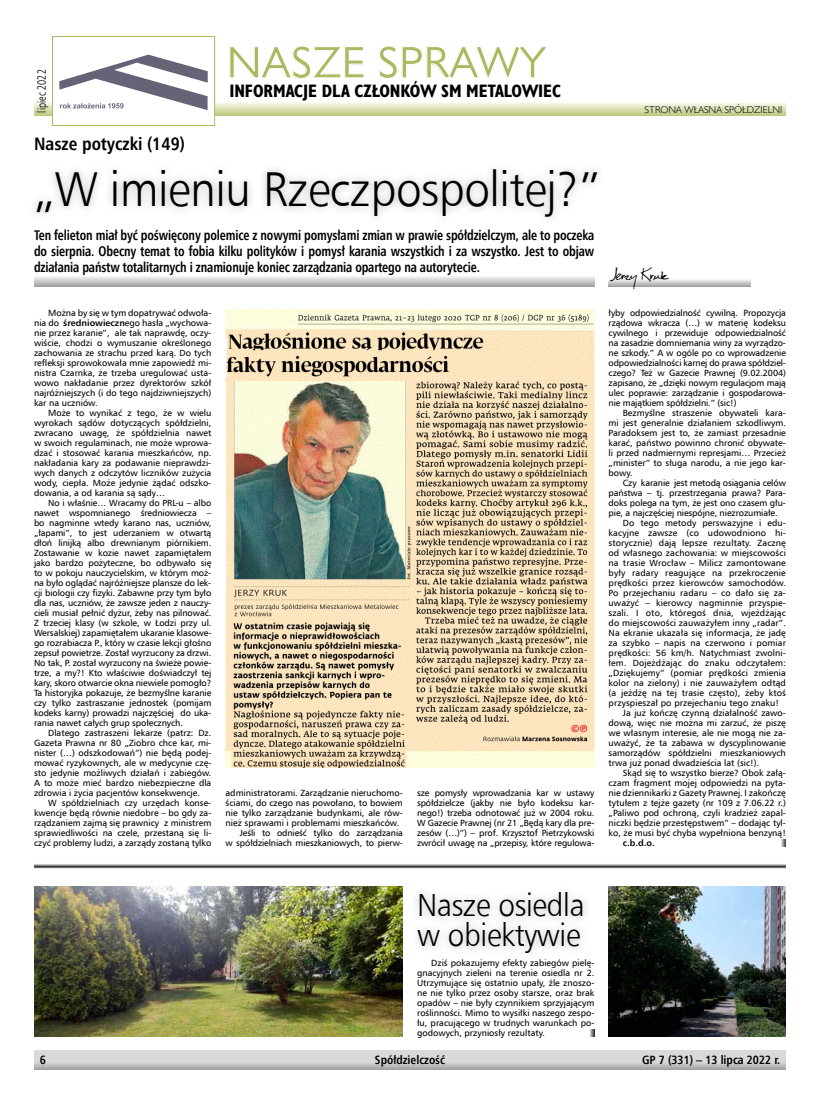
<style>
.page{position:relative;width:820px;height:1106px;background:#fff}
.page>*{position:absolute;margin:0;border:0;box-sizing:border-box;transform-origin:0 0}
.t1{font:49px "Humnst 777 Lt EU";letter-spacing:-.01em;color:#000;scale:.94 1}
.t2{font:45.6px "Humanst 521 EU";color:#abb961}
.t3{font:32px/30px "Humnst 777 Lt EU";letter-spacing:-.01em;color:#000;scale:.93 1}
.t4{font:20px "Kuba reczny";color:#000}
.t5{font:700 18px "Humanst 521 Cn EU";color:#000}
.t6{font:700 18px "Humnst 777 Cn EU";color:#000}
.t7{font:700 14px/16px "Humnst 777 Cn EU";letter-spacing:-.01em;color:#000;text-align:justify;scale:.9 1}
.t8{font:700 12px "Humnst 777 Cn EU";color:#000}
.t9{font:12px "Humnst 777 Lt Cn EU";color:#000;scale:.9 1}
.t10{font:10px "Humanst 521 Lt EU";color:#000}
.t11{font:9px/10px "Humnst 777 EU";color:#000;text-align:justify}
.t12{font:700 9px "Humnst 777 EU";color:#000}
.s1{font-weight:700}
</style>
<div class="page">
<svg style="left:34px;top:1050px;width:751px;height:19px;background:#d0cfce"></svg>
<svg style="left:34px;top:86px;width:751px;height:29px"></svg>
<div style="left:52px;top:36px;width:163px;height:90px;background:#fff;border:1px solid #abb961"></div>
<svg style="left:59px;top:55px;width:149px;height:55px"></svg>
<img style="left:225px;top:310px;width:369px;height:457px">
<svg style="left:781px;top:839px;width:4px;height:7px"></svg>
<div style="left:28px;top:160px;width:577px;height:66px;background:#000;opacity:.3"></div>
<svg style="left:608px;top:279px;width:142px;height:7px"></svg>
<svg style="left:34px;top:277px;width:560px;height:9px;background:#cac8c8"></svg>
<div style="left:409px;top:883px;width:182px;height:79px;background:#000;opacity:.3"></div>
<svg style="left:34px;top:864px;width:751px;height:5px;background:#94908e"></svg>
<svg style="left:590px;top:1029px;width:4px;height:7px"></svg>
<img style="left:608px;top:886px;width:177px;height:150px">
<img style="left:34px;top:886px;width:369px;height:150px">
<h3 class="t9" style="left:34px;top:112px;width:50px;rotate:-90deg">lipiec 2022</h3>
<h3 class="t6" style="left:34px;top:132px;width:152px">Nasze potyczki (149)</h3>
<h2 class="t2" style="left:226px;top:34px;width:321px">NASZE SPRAWY</h2>
<h3 class="t5" style="left:229px;top:80px;width:333px">INFORMACJE DLA CZŁONKÓW SM METALOWIEC</h3>
<h1 class="t1" style="left:34px;top:159px;width:603px">„W imieniu Rzeczpospolitej?”</h1>
<p class="t7" style="left:34px;top:227px;width:624px">Ten felieton miał być poświęcony polemice z nowymi pomysłami zmian w prawie spółdzielczym, ale to poczeka do sierpnia. Obecny temat to fobia kilku polityków i pomysł karania wszystkich i za wszystko. Jest to objaw działania państw totalitarnych i znamionuje koniec zarządzania opartego na autorytecie.</p>
<p class="t11" style="left:34px;top:308px;width:179px;text-indent:14px">Można by się w tym dopatrywać odwoła&shy;nia do <span class="s1">średniowieczn</span>ego hasła „wychowa&shy;nie przez karanie”, ale tak naprawdę, oczy&shy;wiście, chodzi o wymuszanie określonego zachowania ze strachu przed karą. Do tych refleksji sprowokowała mnie zapowiedź mi&shy;nistra Czarnka, że trzeba uregulować usta&shy;wowo nakładanie przez dyrektorów szkół najróżniejszych (i do tego najdziwniejszych) kar na uczniów.</p>
<p class="t11" style="left:34px;top:408px;width:179px;text-indent:14px">Może to wynikać z tego, że w wielu wyrokach sądów dotyczących spółdzielni, zwracano uwagę, że spółdzielnia nawet w swoich regulaminach, nie może wprowa&shy;dzać i stosować karania mieszkańców, np. nakładania kary za podawanie nieprawdzi&shy;wych danych z odczytów liczników zużycia wody, ciepła. Może jedynie żądać odszko&shy;dowania, a od karania są sądy…</p>
<p class="t11" style="left:34px;top:498px;width:179px;text-indent:14px">No i właśnie… Wracamy do PRL-u – albo nawet wspomnianego średniowiecza – bo nagminne wtedy karano nas, uczniów, „łapami”, to jest uderzaniem w otwartą dłoń linijką albo drewnianym piórnikiem.<br>Zostawanie w kozie nawet zapamiętałem jako bardzo pożyteczne, bo odbywało się to w pokoju nauczycielskim, w którym moż&shy;na było oglądać najróżniejsze plansze do lek&shy;cji biologii czy fizyki. Zabawne przy tym było dla nas, uczniów, że zawsze jeden z nauczy&shy;cieli musiał pełnić dyżur, żeby nas pilnować.<br>Z trzeciej klasy (w szkole, w Łodzi przy ul.<br>Wersalskiej) zapamiętałem ukaranie klasowe&shy;go rozrabiacza P., który w czasie lekcji głośno zepsuł powietrze. Został wyrzucony za drzwi.<br>No tak, P. został wyrzucony na świeże powie&shy;trze, a my?! Kto właściwie doświadczył tej kary, skoro otwarcie okna niewiele pomogło?<br>Ta historyjka pokazuje, że bezmyślne karanie czy tylko zastraszanie jednostek (pomijam kodeks karny) prowadzi najczęściej do uka&shy;rania nawet całych grup społecznych.</p>
<p class="t11" style="left:34px;top:728px;width:179px;text-indent:14px">Dlatego zastraszeni lekarze (patrz: Dz.<br>Gazeta Prawna nr 80 „Ziobro chce kar, mi&shy;nister (…) odszkodowań”) nie będą podej&shy;mować ryzykownych, ale w medycynie czę&shy;sto jedynie możliwych działań i zabiegów.<br>A to może mieć bardzo niebezpieczne dla zdrowia i życia pacjentów konsekwencje.</p>
<p class="t11" style="left:34px;top:798px;width:179px;text-indent:14px">W spółdzielniach czy urzędach konse&shy;kwencje będą równie niedobre – bo gdy za&shy;rządzaniem zajmą się prawnicy z ministrem sprawiedliwości na czele, przestaną się li&shy;czyć problemy ludzi, a zarządy zostaną tylko</p>
<p class="t11" style="left:225px;top:788px;width:179px">administratorami. Zarządzanie nieruchomo-</p>
<p class="t11" style="left:225px;top:798px;width:179px">ściami, do czego nas powołano, to bowiem</p>
<p class="t11" style="left:225px;top:808px;width:179px">nie tylko zarządzanie budynkami, ale rów-</p>
<p class="t11" style="left:225px;top:818px;width:175px">nież sprawami i problemami mieszkańców.</p>
<p class="t11" style="left:240px;top:828px;width:164px">Jeśli to odnieść tylko do zarządzania</p>
<p class="t11" style="left:225px;top:838px;width:179px">w spółdzielniach mieszkaniowych, to pierw-</p>
<p class="t11" style="left:417px;top:788px;width:179px">sze pomysły wprowadzania kar w ustawy spółdzielcze (jakby nie było kodeksu kar&shy;nego!) trzeba odnotować już w 2004 roku.<br>W Gazecie Prawnej (nr 21 „Będą kary dla pre&shy;zesów (…)”) – prof. Krzysztof Pietrzykowski zwrócił uwagę na „przepisy, które regulowa-</p>
<p class="t10" style="left:644px;top:103px;width:139px">STRONA WŁASNA SPÓŁDZIELNI</p>
<h3 class="t4" style="left:610px;top:266px;width:58px">Jerzy Kruk</h3>
<p class="t11" style="left:608px;top:308px;width:179px">łyby odpowiedzialność cywilną. Propozycja rządowa wkracza (…) w materię kodeksu cywilnego i przewiduje odpowiedzialność na zasadzie domniemania winy za wyrządzo&shy;ne szkody.” A w ogóle po co wprowadzenie odpowiedzialności karnej do prawa spółdziel&shy;czego? Też w Gazecie Prawnej (9.02.2004) zapisano, że „dzięki nowym regulacjom mają ulec poprawie: zarządzanie i gospodarowa&shy;nie majątkiem spółdzielni.” (sic!)</p>
<p class="t11" style="left:608px;top:408px;width:179px;text-indent:14px">Bezmyślne straszenie obywateli kara&shy;mi jest generalnie działaniem szkodliwym.<br>Paradoksem jest to, że zamiast przesadnie karać, państwo powinno chronić obywate&shy;li przed nadmiernymi represjami… Przecież „minister” to sługa narodu, a nie jego kar&shy;bowy.</p>
<p class="t11" style="left:622px;top:478px;width:165px">Czy karanie jest metodą osiągania celów</p>
<p class="t11" style="left:608px;top:488px;width:179px">państwa – tj. przestrzegania prawa? Para-</p>
<p class="t11" style="left:608px;top:498px;width:179px">doks polega na tym, że jest ono czasem głu-</p>
<p class="t11" style="left:608px;top:508px;width:170px">pie, a najczęściej niespójne, niezrozumiałe.</p>
<p class="t11" style="left:622px;top:518px;width:165px">Do tego metody perswazyjne i edu-</p>
<p class="t11" style="left:608px;top:528px;width:179px">kacyjne zawsze (co udowodniono hi-</p>
<p class="t11" style="left:608px;top:538px;width:179px">storycznie) dają lepsze rezultaty. Zacznę</p>
<p class="t11" style="left:608px;top:548px;width:179px">od własnego zachowania: w miejscowości</p>
<p class="t11" style="left:608px;top:558px;width:179px">na trasie Wrocław – Milicz zamontowane</p>
<p class="t11" style="left:608px;top:568px;width:179px">były radary reagujące na przekroczenie</p>
<p class="t11" style="left:608px;top:578px;width:179px">prędkości przez kierowców samochodów.</p>
<p class="t11" style="left:608px;top:588px;width:179px">Po przejechaniu radaru – co dało się za-</p>
<p class="t11" style="left:608px;top:598px;width:179px">uważyć – kierowcy nagminnie przyspie-</p>
<p class="t11" style="left:608px;top:608px;width:179px">szali. I oto, któregoś dnia, wjeżdżając</p>
<p class="t11" style="left:608px;top:618px;width:179px">do miejscowości zauważyłem inny „radar”.</p>
<p class="t11" style="left:608px;top:628px;width:179px">Na ekranie ukazała się informacja, że jadę</p>
<p class="t11" style="left:608px;top:638px;width:179px">za szybko – napis na czerwono i pomiar</p>
<p class="t11" style="left:608px;top:648px;width:179px">prędkości: 56 km/h. Natychmiast zwolni-</p>
<p class="t11" style="left:608px;top:658px;width:179px">łem. Dojeżdżając do znaku odczytałem:</p>
<p class="t11" style="left:608px;top:668px;width:179px">„Dziękujemy” (pomiar prędkości zmienia</p>
<p class="t11" style="left:608px;top:678px;width:179px">kolor na zielony) i nie zauważyłem odtąd</p>
<p class="t11" style="left:608px;top:688px;width:179px">(a jeżdżę na tej trasie często), żeby ktoś</p>
<p class="t11" style="left:608px;top:698px;width:172px">przyspieszał po przejechaniu tego znaku!</p>
<p class="t11" style="left:622px;top:708px;width:164px">Ja już kończę czynną działalność zawo-</p>
<p class="t11" style="left:608px;top:718px;width:179px">dową, więc nie można mi zarzuć, że piszę</p>
<p class="t11" style="left:608px;top:728px;width:179px">we własnym interesie, ale nie mogą nie za-</p>
<p class="t11" style="left:608px;top:738px;width:179px">uważyć, że ta zabawa w dyscyplinowanie</p>
<p class="t11" style="left:608px;top:748px;width:179px">samorządów spółdzielni mieszkaniowych</p>
<p class="t11" style="left:608px;top:758px;width:152px">trwa już ponad dwadzieścia lat (sic!).</p>
<p class="t11" style="left:622px;top:768px;width:164px">Skąd się to wszystko bierze? Obok załą-</p>
<p class="t11" style="left:608px;top:778px;width:179px">czam fragment mojej odpowiedzi na pyta-</p>
<p class="t11" style="left:608px;top:788px;width:179px">nie dziennikarki z Gazety Prawnej. I zakończę</p>
<p class="t11" style="left:608px;top:798px;width:179px">tytułem z tejże gazety (nr 109 z 7.06.22 r.)</p>
<p class="t11" style="left:608px;top:808px;width:179px">„Paliwo pod ochroną, czyli kradzież zapal-</p>
<p class="t11" style="left:608px;top:818px;width:179px">niczki będzie przestępstwem” – dodając tyl-</p>
<p class="t11" style="left:608px;top:828px;width:179px">ko, że musi być chyba wypełniona benzyną!</p>
<p class="t12" style="left:622px;top:837px;width:34px">c.b.d.o.</p>
<h3 class="t3" style="left:417px;top:889px;width:181px">Nasze osiedla w obiektywie</h3>
<p class="t11" style="left:417px;top:958px;width:179px;text-indent:14px">Dziś pokazujemy efekty zabiegów pielę&shy;gnacyjnych zieleni na terenie osiedla nr 2.<br>Utrzymujące się ostatnio upały, źle znoszo&shy;ne nie tylko przez osoby starsze, oraz brak opadów – nie były czynnikiem sprzyjającym roślinności. Mimo to wysiłki naszego zespo&shy;łu, pracującego w trudnych warunkach po&shy;godowych, przyniosły rezultaty.</p>
<h3 class="t8" style="left:40px;top:1052px;width:8px">6</h3>
<h3 class="t8" style="left:375px;top:1052px;width:71px">Spółdzielczość</h3>
<h3 class="t8" style="left:642px;top:1052px;width:139px">GP 7 (331) – 13 lipca 2022 r.</h3>
</div>
